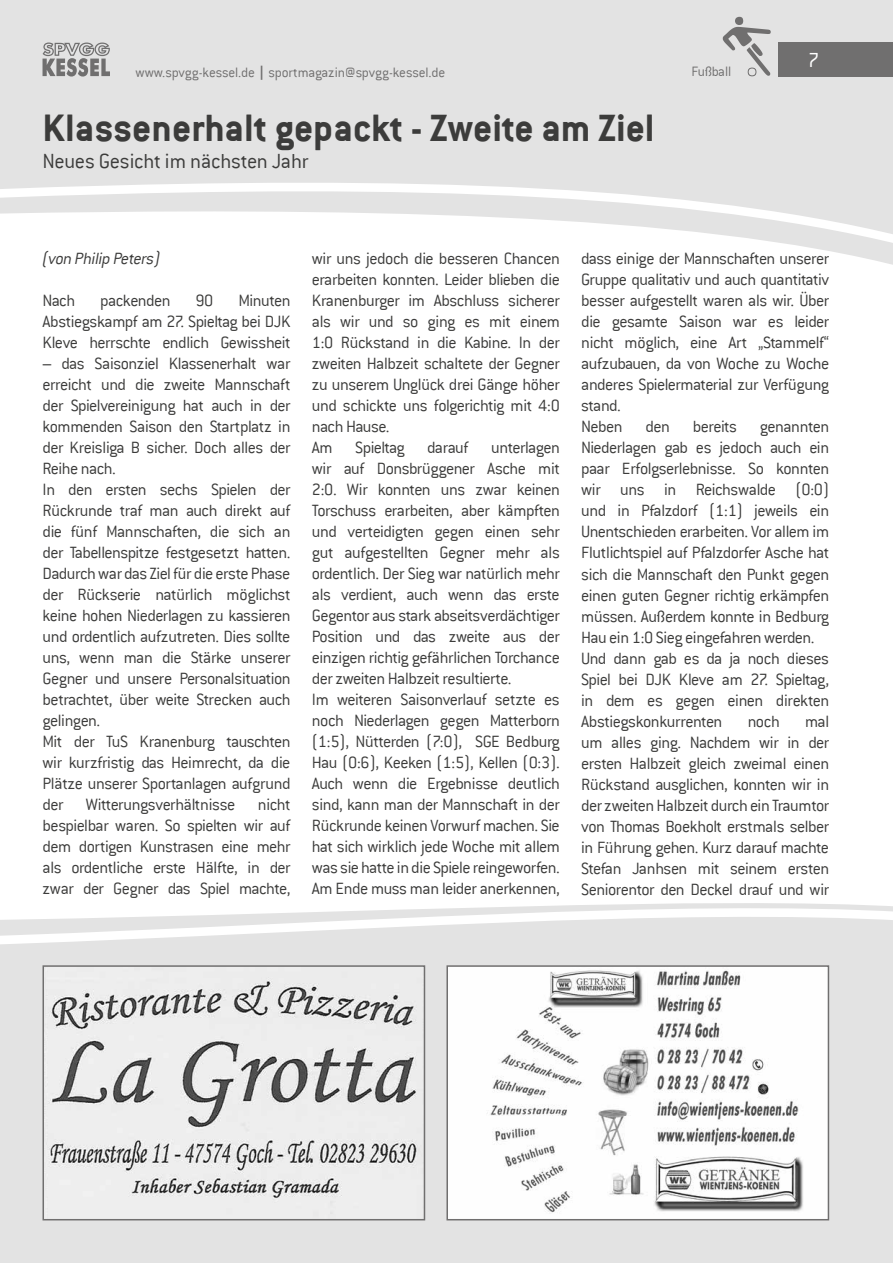
<style>
.page{position:relative;width:893px;height:1263px;background:#fff}
.page>*{position:absolute;margin:0;border:0;box-sizing:border-box;transform-origin:0 0}
.t1{font:700 42px "Conduit ITC";color:#3c3c3b}
.t2{font:300 22.5px "Conduit ITC";letter-spacing:-.015em;color:#3c3c3b}
.t3{font:300 22.5px "Conduit ITC";color:#fff}
.t4{font:300 18px/21px "Conduit ITC";letter-spacing:-.03em;color:#3c3c3b}
.t5{font:italic 300 18px "Conduit ITC";letter-spacing:-.02em;color:#3c3c3b}
.t6{font:300 15px "Conduit ITC";letter-spacing:-.015em;color:#706f6f}
.s1{font-family:"Futura";font-weight:500;font-stretch:condensed}
</style>
<div class="page">
<div style="left:0;top:0;width:893px;height:124px;background:#e3e3e3"></div>
<svg style="left:0;top:124px;width:893px;height:141px;fill:#e3e3e3"></svg>
<div style="left:0;top:1009px;width:893px;height:254px;background:#e3e3e3"></div>
<svg style="left:0;top:903px;width:893px;height:106px;fill:#e3e3e3"></svg>
<div style="left:778px;top:43px;width:115px;height:34px;background:#706f6f"></div>
<svg style="left:43px;top:43px;width:67px;height:34px;background:#a9a9a9"></svg>
<svg style="left:723px;top:17px;width:48px;height:59px;background:#c4c4c4"></svg>
<img style="left:449px;top:968px;width:377px;height:249px">
<div style="left:446px;top:965px;width:383px;height:255px;border:2px solid #706f6f"></div>
<img style="left:46px;top:968px;width:376px;height:249px">
<div style="left:43px;top:965px;width:382px;height:255px;border:2px solid #706f6f"></div>
<p class="t6" style="left:135px;top:64px;width:311px">www.spvgg-kessel.de <span class="s1">|</span> sportmagazin@spvgg-kessel.de</p>
<p class="t6" style="left:691px;top:63px;width:41px">Fußball</p>
<h1 class="t1" style="left:43px;top:104px;width:614px">Klassenerhalt gepackt - Zweite am Ziel</h1>
<p class="t2" style="left:43px;top:149px;width:268px">Neues Gesicht im nächsten Jahr</p>
<p class="t3" style="left:808px;top:47px;width:13px">7</p>
<p class="t5" style="left:43px;top:249px;width:120px">(von Philip Peters)</p>
<p class="t4" style="left:43px;top:290px;width:34px">Nach</p>
<p class="t4" style="left:100px;top:290px;width:72px">packenden</p>
<p class="t4" style="left:196px;top:290px;width:19px">90</p>
<p class="t4" style="left:43px;top:290px;width:250px;text-align:justify;text-indent:196px">Minuten Abstiegskampf am 27. Spieltag bei DJK Kleve herrschte endlich Gewissheit</p>
<p class="t4" style="left:43px;top:353px;width:250px">– das Saisonziel Klassenerhalt war erreicht und die zweite Mannschaft der Spielvereinigung hat auch in der kommenden Saison den Startplatz in der Kreisliga B sicher. Doch alles der<br>Reihe nach.<br>In den ersten sechs Spielen der<br>Rückrunde traf man auch direkt auf die fünf Mannschaften, die sich an der Tabellenspitze festgesetzt hatten.<br>Dadurch war das Ziel für die erste Phase der Rückserie natürlich möglichst keine hohen Niederlagen zu kassieren und ordentlich aufzutreten. Dies sollte uns, wenn man die Stärke unserer<br>Gegner und unsere Personalsituation betrachtet, über weite Strecken auch gelingen.<br>Mit der TuS Kranenburg tauschten wir kurzfristig das Heimrecht, da die<br>Plätze unserer Sportanlagen aufgrund der</p>
<p class="t4" style="left:43px;top:794px;width:250px;text-align:justify;text-indent:43px">Witterungsverhältnisse nicht bespielbar waren. So spielten wir auf dem dortigen Kunstrasen eine mehr als ordentliche erste Hälfte, in der zwar der Gegner das Spiel machte,</p>
<p class="t4" style="left:312px;top:248px;width:250px">wir uns jedoch die besseren Chancen erarbeiten konnten. Leider blieben die Kranenburger im Abschluss sicherer als wir und so ging es mit einem 1:0 Rückstand in die Kabine. In der zweiten Halbzeit schaltete der Gegner zu unserem Unglück drei Gänge höher und schickte uns folgerichtig mit 4:0 nach Hause.<br>Am Spieltag darauf unterlagen wir auf Donsbrüggener Asche mit 2:0. Wir konnten uns zwar keinen Torschuss erarbeiten, aber kämpften und verteidigten gegen einen sehr gut aufgestellten Gegner mehr als ordentlich. Der Sieg war natürlich mehr als verdient, auch wenn das erste Gegentor aus stark abseitsverdächtiger Position und das zweite aus der einzigen richtig gefährlichen Torchance der zweiten Halbzeit resultierte.<br>Im weiteren Saisonverlauf setzte es noch Niederlagen gegen Matterborn (1:5), Nütterden (7:0), SGE Bedburg Hau (0:6), Keeken (1:5), Kellen (0:3).<br>Auch wenn die Ergebnisse deutlich sind, kann man der Mannschaft in der Rückrunde keinen Vorwurf machen. Sie hat sich wirklich jede Woche mit allem was sie hatte in die Spiele reingeworfen.<br>Am Ende muss man leider anerkennen,</p>
<p class="t4" style="left:581px;top:248px;width:250px">dass einige der Mannschaften unserer<br>Gruppe qualitativ und auch quantitativ besser aufgestellt waren als wir. Über die gesamte Saison war es leider nicht möglich, eine Art „Stammelf“ aufzubauen, da von Woche zu Woche anderes Spielermaterial zur Verfügung stand.<br>Neben</p>
<p class="t4" style="left:645px;top:416px;width:26px">den</p>
<p class="t4" style="left:693px;top:416px;width:46px">bereits</p>
<p class="t4" style="left:581px;top:416px;width:250px;text-indent:179px">genannten<br>Niederlagen gab es jedoch auch ein paar Erfolgserlebnisse. So konnten wir uns in Reichswalde (0:0) und in Pfalzdorf (1:1) jeweils ein<br>Unentschieden erarbeiten. Vor allem im<br>Flutlichtspiel auf Pfalzdorfer Asche hat sich die Mannschaft den Punkt gegen einen guten Gegner richtig erkämpfen müssen. Außerdem konnte in Bedburg<br>Hau ein 1:0 Sieg eingefahren werden.<br>Und dann gab es da ja noch dieses<br>Spiel bei DJK Kleve am 27. Spieltag, in dem es gegen einen direkten<br>Abstiegskonkurrenten</p>
<p class="t4" style="left:581px;top:710px;width:250px;text-align:justify;text-indent:224px">mal um alles ging. Nachdem wir in der ersten Halbzeit gleich zweimal einen Rückstand ausglichen, konnten wir in der zweiten Halbzeit durch ein Traumtor von Thomas Boekholt erstmals selber in Führung gehen. Kurz darauf machte Stefan Janhsen mit seinem ersten Seniorentor den Deckel drauf und wir</p>
<p class="t4" style="left:748px;top:710px;width:34px">noch</p>
</div>
